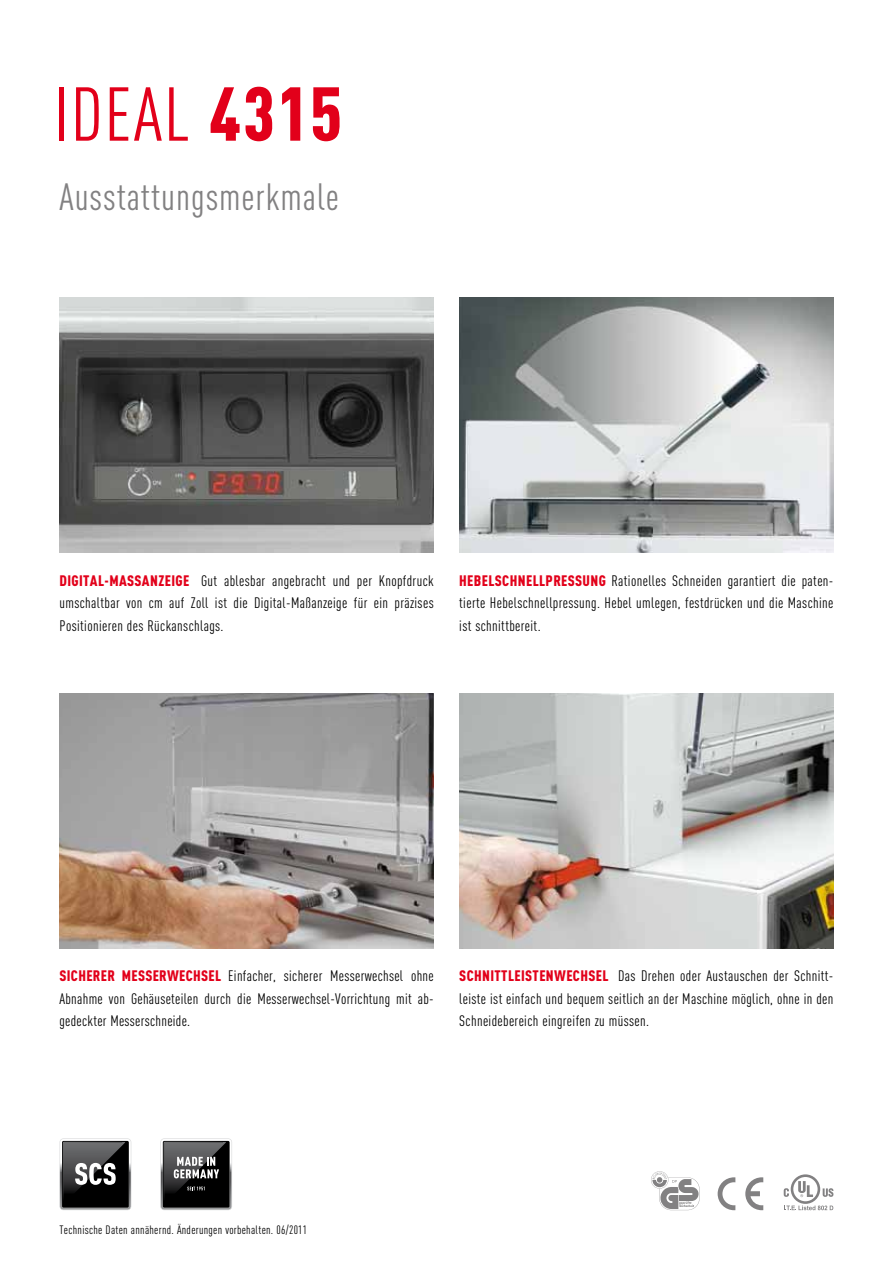
<style>
.page{position:relative;width:893px;height:1263px;background:#fff}
.page>*{position:absolute;margin:0;border:0;box-sizing:border-box;transform-origin:0 0}
.t1{font:75px "DIN Cond";letter-spacing:.025em;color:#e2001a}
.t2{font:37.5px "DIN Cond";letter-spacing:.025em;color:#828182}
.t3{font:15px/22.5px "DIN Cond";letter-spacing:.025em;color:#000;text-align:justify}
.t4{font:900 15px "DIN Cond";letter-spacing:.025em;color:#e2001a}
.t5{font:12px "DIN Cond";letter-spacing:.025em;color:#000}
.s1{font-weight:900}
.s2{font-weight:900;color:#e2001a}
</style>
<div class="page">
<img style="left:60px;top:693px;width:374px;height:255px">
<img style="left:459px;top:693px;width:374px;height:255px">
<img style="left:60px;top:298px;width:374px;height:255px">
<img style="left:459px;top:298px;width:374px;height:255px">
<svg style="left:60px;top:1138px;width:71px;height:72px;background:#4d4d4e"></svg>
<svg style="left:160px;top:1138px;width:72px;height:72px;background:#4d4d4e"></svg>
<svg style="left:718px;top:1177px;width:17px;height:33px"></svg>
<svg style="left:745px;top:1177px;width:18px;height:33px"></svg>
<svg style="left:784px;top:1174px;width:49px;height:36px"></svg>
<svg style="left:651px;top:1171px;width:49px;height:39px"></svg>
<h1 class="t1" style="left:54px;top:71px;width:289px">IDEAL <span class="s1">4315</span></h1>
<h2 class="t2" style="left:60px;top:175px;width:281px">Ausstattungsmerkmale</h2>
<p class="t4" style="left:60px;top:571px;width:27px">DIGITAL</p>
<p class="t3" style="left:60px;top:569px;width:376px;text-indent:45px"><span class="s2">-MASSANZEIGE</span> Gut ablesbar angebracht und per Knopfdruck umschaltbar von cm auf Zoll ist die Digital-Maßanzeige für ein präzises Positionieren des Rückanschlags.</p>
<p class="t4" style="left:459px;top:571px;width:31px">HEBELSCHNELL</p>
<p class="t3" style="left:459px;top:569px;width:376px;text-indent:86px"><span class="s2">PRESSUNG</span> Rationelles Schneiden garantiert die paten&shy;tierte Hebelschnellpressung. Hebel umlegen, festdrücken und die Maschine ist schnittbereit.</p>
<p class="t3" style="left:60px;top:965px;width:376px;text-indent:169px">Einfacher, sicherer Messerwechsel ohne Abnahme von Gehäuseteilen durch die Messerwechsel-Vorrichtung mit ab&shy;gedeckter Messerschneide.</p>
<p class="t4" style="left:459px;top:967px;width:16px">SCHNITTLEISTENWECHSEL</p>
<p class="t4" style="left:60px;top:967px;width:15px">SICHE</p>
<p class="t4" style="left:93px;top:967px;width:47px">RER MESSE</p>
<p class="t4" style="left:159px;top:967px;width:17px">RWECHSEL</p>
<p class="t3" style="left:459px;top:965px;width:376px;text-indent:159px">Das Drehen oder Austauschen der Schnitt&shy;leiste ist einfach und bequem seitlich an der Maschine möglich, ohne in den Schneidebereich eingreifen zu müssen.</p>
<p class="t5" style="left:60px;top:1223px;width:249px">Technische Daten annähernd. Änderungen vorbehalten. 06/2011</p>
</div>
